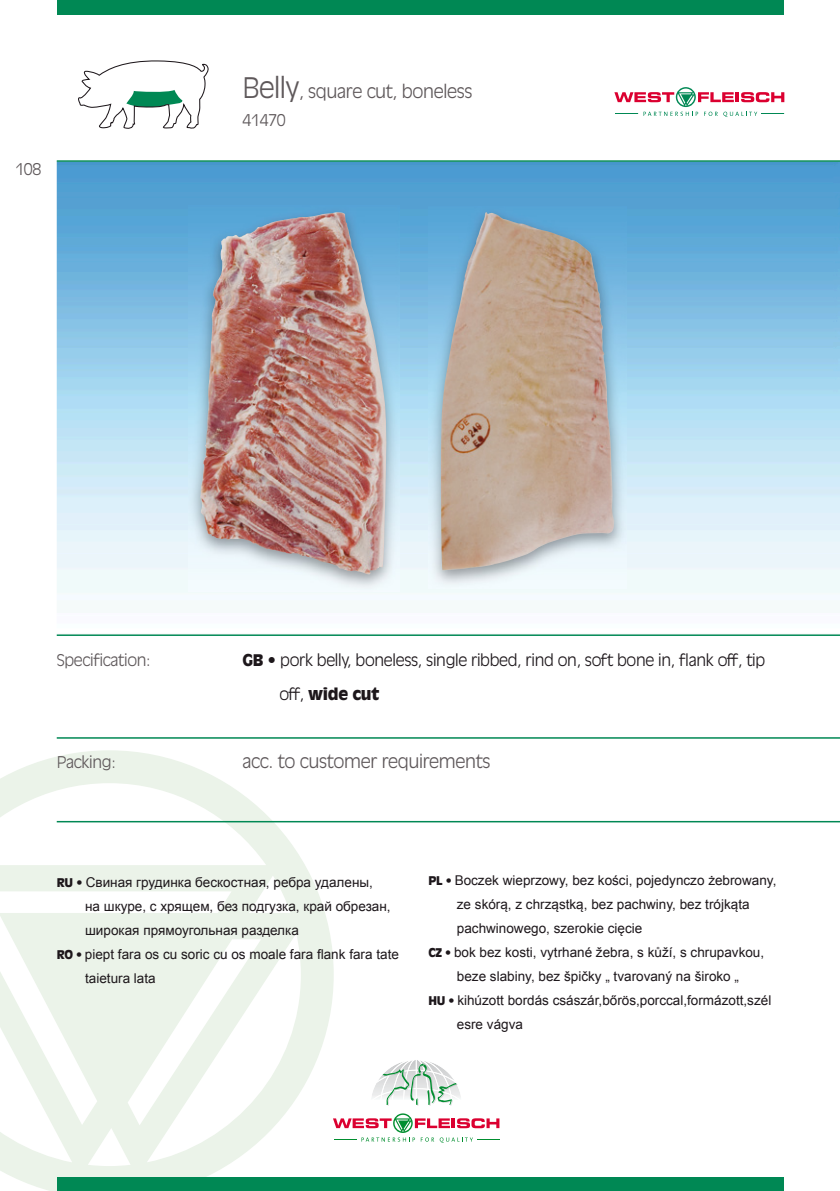
<style>
.page{position:relative;width:840px;height:1191px;background:#fff}
.page>*{position:absolute;margin:0;border:0;box-sizing:border-box;transform-origin:0 0}
.t1{font:300 18px "Antique Olive";letter-spacing:-.02em;color:#5e585a}
.t2{font:300 16px "Antique Olive";letter-spacing:-.02em;color:#1d171b}
.t3{font:300 16px "Antique Olive";letter-spacing:-.02em;color:#5e585a}
.t4{font:900 16px "Antique Olive LT";letter-spacing:-.02em;color:#1d171b}
.t5{font:13.6px "Arial";color:#1d171b}
.s1{font-size:28px}
.s2{font-family:"Antique Olive LT";font-weight:900}
.s3{font-family:"Antique Olive";font-weight:300}
.s4{font-family:"Antique Olive LT";font-weight:900;font-size:12px}
.s5{font-family:"Antique Olive";font-weight:300;font-size:12px}
</style>
<div class="page">
<img style="left:57px;top:162px;width:782px;height:431px">
<svg style="left:0;top:750px;width:333px;height:441px;fill:#ebf3e9"></svg>
<hr style="left:57px;top:160px;width:782px;height:2px;background:#008854">
<hr style="left:57px;top:634px;width:782px;height:2px;background:#008854">
<svg style="left:333px;top:1113px;width:166px;height:29px"></svg>
<svg style="left:372px;top:1060px;width:89px;height:45px"></svg>
<div style="left:57px;top:0;width:726px;height:15px;background:#008854"></div>
<div style="left:57px;top:1177px;width:726px;height:14px;background:#008854"></div>
<hr style="left:57px;top:737px;width:782px;height:1px;background:#008854">
<hr style="left:57px;top:821px;width:782px;height:1px;background:#008854">
<svg style="left:614px;top:88px;width:169px;height:29px"></svg>
<img style="left:188px;top:206px;width:211px;height:386px">
<img style="left:200px;top:212px;width:136px;height:309px">
<img style="left:428px;top:206px;width:198px;height:382px">
<img style="left:440px;top:212px;width:174px;height:358px">
<svg style="left:78px;top:60px;width:130px;height:69px"></svg>
<p class="t3" style="left:15px;top:159px;width:28px">108</p>
<h1 class="t1" style="left:242px;top:81px;width:231px"><span class="s1">Belly</span>, square cut, boneless</h1>
<p class="t3" style="left:242px;top:111px;width:45px">41470</p>
<p class="t3" style="left:57px;top:651px;width:95px">Specification:</p>
<p class="t2" style="left:242px;top:651px;width:524px"><span class="s2">GB •</span> pork belly, boneless, single ribbed, rind on, soft bone in, flank off, tip</p>
<p class="t4" style="left:279px;top:685px;width:101px"><span class="s3">off,</span> wide cut</p>
<p class="t3" style="left:57px;top:753px;width:61px">Packing:</p>
<h1 class="t1" style="left:242px;top:751px;width:249px">acc. to customer requirements</h1>
<p class="t5" style="left:57px;top:873px;width:317px"><span class="s4">RU •</span> Свиная грудинка бескостная, ребра удалены,</p>
<p class="t5" style="left:85px;top:897px;width:307px">на шкуре, с хрящем, без подгузка, край обрезан,</p>
<p class="t5" style="left:85px;top:921px;width:215px">широкая прямоугольная разделка</p>
<p class="t5" style="left:57px;top:945px;width:343px"><span class="s4">RO</span> <span class="s5">•</span> piept fara os cu soric cu os moale fara flank fara tate</p>
<p class="t5" style="left:85px;top:969px;width:72px">taietura lata</p>
<p class="t5" style="left:428px;top:871px;width:349px"><span class="s4">PL</span> <span class="s5">•</span> Boczek wieprzowy, bez kości, pojedynczo żebrowany,</p>
<p class="t5" style="left:456px;top:895px;width:294px">ze skórą, z chrząstką, bez pachwiny, bez trójkąta</p>
<p class="t5" style="left:456px;top:919px;width:187px">pachwinowego, szerokie cięcie</p>
<p class="t5" style="left:428px;top:943px;width:337px"><span class="s4">CZ</span> <span class="s5">•</span> bok bez kosti, vytrhané žebra, s kůží, s chrupavkou,</p>
<p class="t5" style="left:456px;top:967px;width:283px">beze slabiny, bez špičky „ tvarovaný na široko „</p>
<p class="t5" style="left:428px;top:991px;width:344px"><span class="s4">HU</span> <span class="s5">•</span> kihúzott bordás császár,bőrös,porccal,formázott,szél</p>
<p class="t5" style="left:456px;top:1015px;width:68px">esre vágva</p>
</div>
